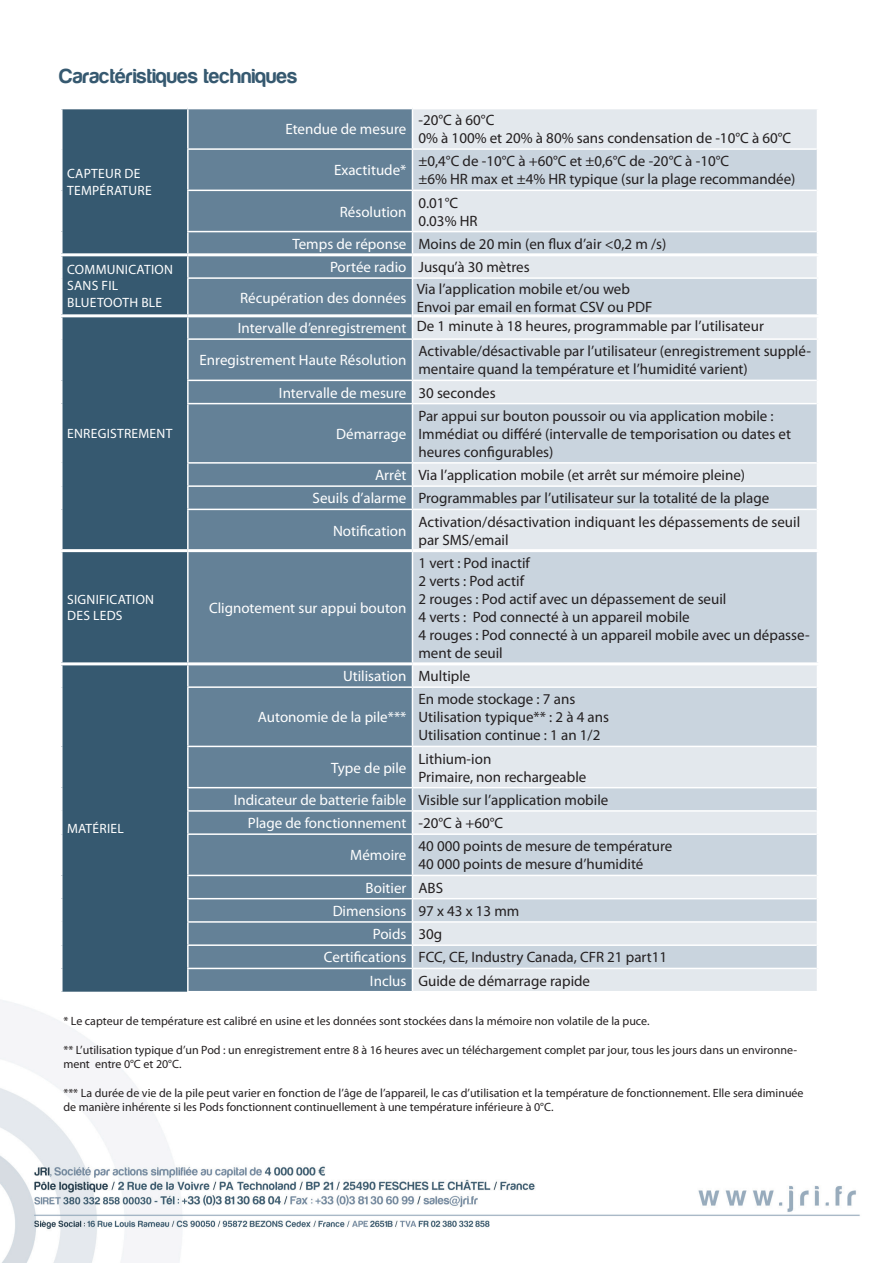
<style>
.page{position:relative;width:893px;height:1263px;background:#fff}
.page>*{position:absolute;margin:0;border:0;box-sizing:border-box;transform-origin:0 0}
.t1{font:21px "Harabara";letter-spacing:.02em;color:#365970}
.t2{font:15px/18px "Myriad Pro";color:#231f20}
.t3{font:15px/30.5px "Myriad Pro";color:#fff}
.t4{font:13.5px/16.2px "Myriad Pro";letter-spacing:.02em;color:#fff}
.t5{font:12px/14.4px "Myriad Pro";color:#231f20}
.s1{color:#fff}
.s2{color:#231f20}
</style>
<div class="page">
<img style="left:0;top:1000px;width:860px;height:263px">
<div style="left:63px;top:109px;width:124px;height:883px;background:#365970"></div>
<div style="left:189px;top:109px;width:223px;height:882px;background:#648197"></div>
<div style="left:413px;top:109px;width:404px;height:882px;background:#e3e8ed"></div>
<svg style="left:413px;top:150px;width:404px;height:818px;background:#d3dbe3"></svg>
<hr style="left:187px;top:148px;width:225px;height:2px;background:#fff">
<hr style="left:412px;top:148px;width:405px;height:2px;background:#fff">
<hr style="left:187px;top:190px;width:225px;height:1px;background:#fff">
<hr style="left:412px;top:190px;width:405px;height:1px;background:#fff">
<hr style="left:187px;top:231px;width:225px;height:1px;background:#fff">
<hr style="left:412px;top:231px;width:405px;height:1px;background:#fff">
<hr style="left:187px;top:277px;width:226px;height:2px;background:#fff">
<hr style="left:187px;top:338px;width:225px;height:2px;background:#fff">
<hr style="left:412px;top:338px;width:408px;height:2px;background:#fff">
<hr style="left:187px;top:380px;width:225px;height:1px;background:#fff">
<hr style="left:412px;top:380px;width:405px;height:1px;background:#fff">
<hr style="left:187px;top:403px;width:225px;height:1px;background:#fff">
<hr style="left:412px;top:403px;width:405px;height:1px;background:#fff">
<hr style="left:187px;top:462px;width:225px;height:2px;background:#fff">
<hr style="left:412px;top:462px;width:405px;height:2px;background:#fff">
<hr style="left:187px;top:485px;width:225px;height:2px;background:#fff">
<hr style="left:412px;top:485px;width:405px;height:2px;background:#fff">
<hr style="left:187px;top:509px;width:225px;height:1px;background:#fff">
<hr style="left:412px;top:509px;width:405px;height:1px;background:#fff">
<hr style="left:187px;top:686px;width:225px;height:2px;background:#fff">
<hr style="left:412px;top:686px;width:405px;height:2px;background:#fff">
<hr style="left:187px;top:746px;width:225px;height:1px;background:#fff">
<hr style="left:412px;top:746px;width:405px;height:1px;background:#fff">
<hr style="left:187px;top:787px;width:225px;height:1px;background:#fff">
<hr style="left:412px;top:787px;width:405px;height:1px;background:#fff">
<hr style="left:187px;top:810px;width:225px;height:2px;background:#fff">
<hr style="left:412px;top:810px;width:405px;height:2px;background:#fff">
<hr style="left:187px;top:833px;width:225px;height:2px;background:#fff">
<hr style="left:412px;top:833px;width:405px;height:2px;background:#fff">
<hr style="left:187px;top:875px;width:225px;height:1px;background:#fff">
<hr style="left:412px;top:875px;width:405px;height:1px;background:#fff">
<hr style="left:187px;top:898px;width:225px;height:1px;background:#fff">
<hr style="left:412px;top:898px;width:405px;height:1px;background:#fff">
<hr style="left:187px;top:921px;width:225px;height:2px;background:#fff">
<hr style="left:412px;top:921px;width:405px;height:2px;background:#fff">
<hr style="left:187px;top:944px;width:225px;height:2px;background:#fff">
<hr style="left:412px;top:944px;width:405px;height:2px;background:#fff">
<hr style="left:187px;top:968px;width:225px;height:1px;background:#fff">
<hr style="left:412px;top:968px;width:405px;height:1px;background:#fff">
<hr style="left:412px;top:277px;width:408px;height:2px;background:#fff">
<hr style="left:60px;top:253px;width:128px;height:3px;background:#fff">
<hr style="left:188px;top:253px;width:224px;height:3px;background:#fff">
<hr style="left:412px;top:253px;width:408px;height:3px;background:#fff">
<hr style="left:60px;top:314px;width:128px;height:3px;background:#fff">
<hr style="left:188px;top:314px;width:224px;height:3px;background:#fff">
<hr style="left:413px;top:314px;width:407px;height:3px;background:#fff">
<hr style="left:60px;top:549px;width:128px;height:3px;background:#fff">
<hr style="left:60px;top:662px;width:128px;height:3px;background:#fff">
<hr style="left:188px;top:549px;width:224px;height:3px;background:#fff">
<hr style="left:412px;top:549px;width:408px;height:3px;background:#fff">
<hr style="left:188px;top:662px;width:224px;height:3px;background:#fff">
<hr style="left:412px;top:662px;width:408px;height:3px;background:#fff">
<h1 class="t1" style="left:60px;top:65px;width:239px">Caractéristiques techniques</h1>
<p class="t4" style="left:67px;top:165px;width:66px">Capteur de temp</p>
<p class="t4" style="left:100px;top:182px;width:46px">érature</p>
<p class="t4" style="left:67px;top:261px;width:11px">comm</p>
<p class="t4" style="left:67px;top:261px;width:107px;text-indent:40px">unication sans fil<br>bluetooth</p>
<p class="t4" style="left:141px;top:294px;width:8px">ble</p>
<p class="t4" style="left:67px;top:425px;width:52px">enregistreme</p>
<p class="t4" style="left:157px;top:425px;width:15px">nt</p>
<p class="t3" style="left:285px;top:114px;width:123px">Etendue de mesure</p>
<p class="t2" style="left:418px;top:111px;width:374px">-20°C à 60°C<br>0% à 100% et 20% à 80% sans condensation de -10°C à 60°C</p>
<p class="t3" style="left:334px;top:155px;width:74px">Exactitude*</p>
<p class="t2" style="left:418px;top:152px;width:378px">±0,4°C de -10°C à +60°C et ±0,6°C de -20°C à -10°C<br>±6% HR max et ±4% HR typique (sur la plage recommandée)</p>
<p class="t3" style="left:340px;top:196px;width:68px">Résolution</p>
<p class="t2" style="left:418px;top:193px;width:61px">0.01°C<br>0.03% HR</p>
<p class="t2" style="left:292px;top:235px;width:376px"><span class="s1">Temps de réponse</span> Moins de 20 min (en flux d’air &lt;0,2 m /s)</p>
<p class="t3" style="left:240px;top:252px;width:291px;text-indent:90px">Portée radio <span class="s2">Jusqu’à 30 mètres<br></span>Récupération des données</p>
<p class="t2" style="left:417px;top:279px;width:237px">Via l’application mobile et/ou web<br>Envoi par email en format CSV ou PDF</p>
<p class="t2" style="left:238px;top:317px;width:528px"><span class="s1">I ntervalle d’enregistrement</span> De 1 minute à 18 heures, programmable par l’utilisateur</p>
<p class="t3" style="left:200px;top:345px;width:208px">Enregistrement Haute Résolution</p>
<p class="t2" style="left:418px;top:342px;width:394px">Activable/désactivable par l’utilisateur (enregistrement supplé&shy;mentaire quand la température et l’humidité varient)</p>
<p class="t3" style="left:279px;top:377px;width:218px">I ntervalle de mesure <span class="s2">30 secondes</span></p>
<p class="t3" style="left:336px;top:418px;width:72px">Démarrage</p>
<p class="t2" style="left:418px;top:407px;width:374px">Par appui sur bouton poussoir ou via application mobile :<br>I mmédiat ou différé (intervalle de temporisation ou dates et heures configurables)</p>
<p class="t2" style="left:313px;top:463px;width:458px;line-height:23.2px;text-indent:62px"><span class="s1">Arrêt</span> Via l’application mobile (et arrêt sur mémoire pleine)<br><span class="s1">Seuils d’alarme</span> Programmables par l’utilisateur sur la totalité de la plage</p>
<p class="t3" style="left:333px;top:515px;width:75px">Notification</p>
<p class="t2" style="left:418px;top:512px;width:383px">Activation/désactivation indiquant les dépassements de seuil par SMS/email</p>
<p class="t4" style="left:67px;top:591px;width:86px">SIGNI FICATION<br>DES leds</p>
<p class="t3" style="left:209px;top:592px;width:199px">Clignotement sur appui bouton</p>
<p class="t2" style="left:418px;top:554px;width:393px">1 vert : Pod inactif<br>2 verts : Pod actif<br>2 rouges : Pod actif avec un dépassement de seuil<br>4 verts : Pod connecté à un appareil mobile<br>4 rouges : Pod connecté à un appareil mobile avec un dépasse&shy;ment de seuil</p>
<p class="t4" style="left:67px;top:820px;width:51px">matériel</p>
<p class="t3" style="left:343px;top:661px;width:129px">Utilisation <span class="s2">Multiple</span></p>
<p class="t3" style="left:258px;top:702px;width:150px">Autonomie de la pile***</p>
<p class="t2" style="left:418px;top:690px;width:192px">En mode stockage : 7 ans<br>Utilisation typique** : 2 à 4 ans<br>Utilisation continue : 1 an 1/2</p>
<p class="t3" style="left:331px;top:752px;width:77px">Type de pile</p>
<p class="t2" style="left:418px;top:749px;width:169px">Lithium-ion<br>Primaire, non rechargeable</p>
<p class="t3" style="left:248px;top:788px;width:362px;line-height:23.2px;text-indent:-14px">I ndicateur de batterie faible <span class="s2">Visible sur l’application mobile<br></span>Plage de fonctionnement <span class="s2">-20°C à +60°C</span></p>
<p class="t3" style="left:350px;top:840px;width:58px">Mémoire</p>
<p class="t2" style="left:418px;top:837px;width:255px">40 000 points de mesure de température<br>40 000 points de mesure d’humidité</p>
<p class="t3" style="left:366px;top:872px;width:79px">Boitier <span class="s2">ABS</span></p>
<p class="t3" style="left:333px;top:895px;width:188px">Dimensions <span class="s2">97 x 43 x 13 mm</span></p>
<p class="t3" style="left:373px;top:919px;width:71px">Poids <span class="s2">30g</span></p>
<p class="t2" style="left:324px;top:948px;width:345px"><span class="s1">Certifications</span> FCC, CE, I ndustry Canada, CFR 21 part11</p>
<p class="t2" style="left:370px;top:971px;width:222px"><span class="s1">I nclus</span> Guide de démarrage rapide</p>
<p class="t5" style="left:63px;top:1013px;width:588px">* Le capteur de température est calibré en usine et les données sont stockées dans la mémoire non volatile de la puce.</p>
<p class="t5" style="left:63px;top:1042px;width:735px">** L’utilisation typique d’un Pod : un enregistrement entre 8 à 16 heures avec un téléchargement complet par jour, tous les jours dans un environne&shy;ment entre 0°C et 20°C.</p>
<p class="t5" style="left:63px;top:1085px;width:742px">*** La durée de vie de la pile peut varier en fonction de l’âge de l’appareil, le cas d’utilisation et la température de fonctionnement. Elle sera diminuée de manière inhérente si les Pods fonctionnent continuellement à une température inférieure à 0°C.</p>
</div>
